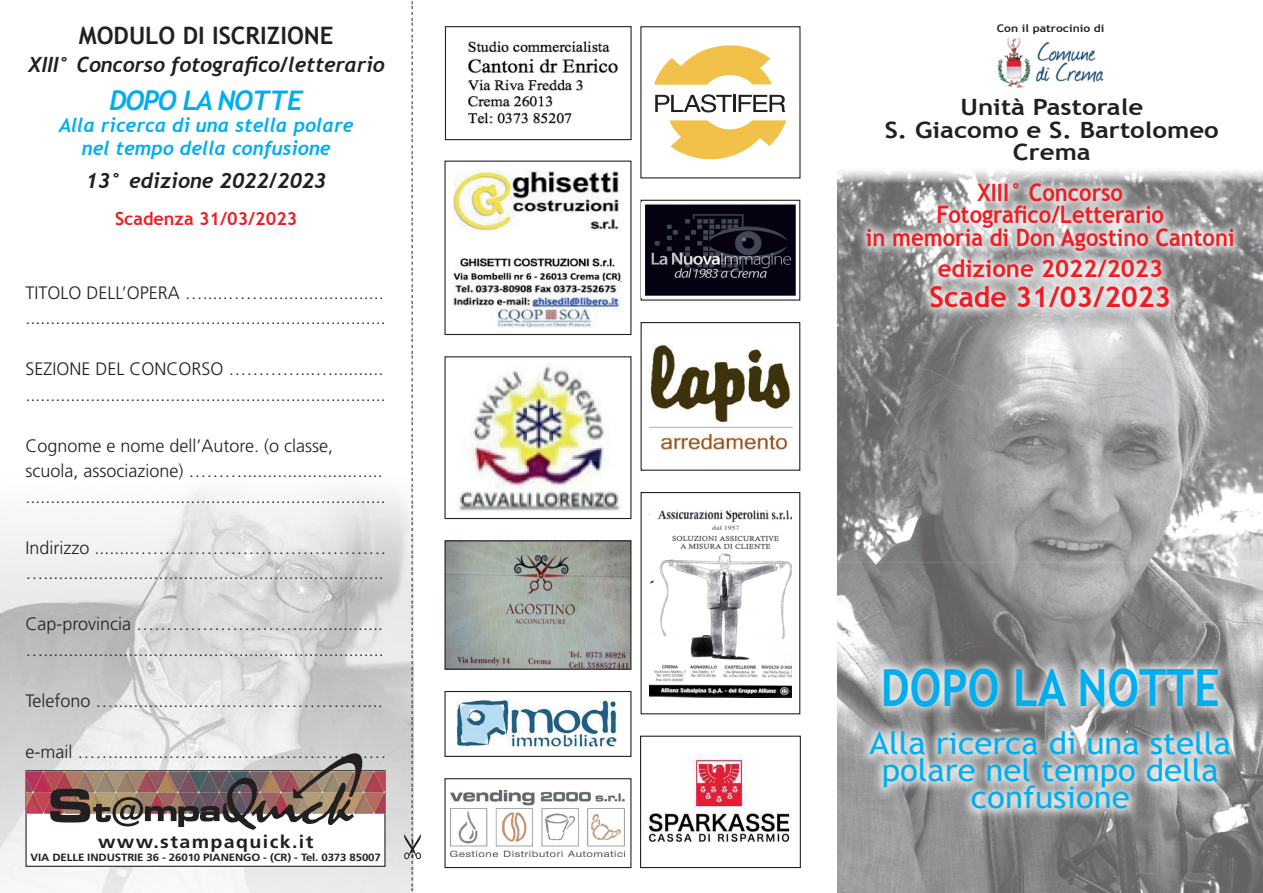
<style>
.page{position:relative;width:1263px;height:893px;background:#fff}
.page>*{position:absolute;margin:0;border:0;box-sizing:border-box;transform-origin:0 0}
.t1{font:700 51.3px "Trebuchet MS";color:#00aeef;scale:.88 1}
.t2{font:31.05px/27px "Trebuchet MS";color:#00aeef;text-align:center;scale:1.06 1}
.t3{font:700 28.5px "Trebuchet MS";color:#ee1d23}
.t4{font:italic 700 27px "Trebuchet";letter-spacing:-.04em;color:#00aeef}
.t5{font:700 24px/22.5px "Trebuchet MS";color:#ee1d23;text-align:center;scale:.92 1}
.t6{font:700 24px "Trebuchet MS";color:#231f20}
.t7{font:700 24px "Trebuchet MS";color:#ee1d23}
.t8{font:700 22.5px/22.5px "Trebuchet MS";color:#231f20;text-align:center;scale:1.15 1}
.t9{font:italic 700 21px "Trebuchet";letter-spacing:-.01em;color:#231f20}
.t10{font:italic 700 19.5px/22.5px "Trebuchet";color:#00aeef;text-align:center}
.t11{font:300 18px/25.5px "Frutiger";color:#231f20}
.t12{font:700 18px "Trebuchet MS";color:#ee1d23}
.t13{font:700 18px "Frutiger";letter-spacing:.07em;color:#231f20;scale:1.09 1}
.t14{font:700 10.5px "Frutiger";letter-spacing:-.01em;color:#231f20;scale:1.09 1}
.t15{font:700 10.5px "Trebuchet MS";color:#231f20;scale:1.15 1}
</style>
<div class="page">
<img style="left:838px;top:171px;width:425px;height:722px">
<img style="left:0;top:488px;width:404px;height:405px">
<div style="left:872px;top:657px;width:358px;height:61px;background:#fff;opacity:.75"></div>
<div style="left:858px;top:720px;width:383px;height:100px;background:#fff;opacity:.75"></div>
<div style="left:855px;top:172px;width:390px;height:147px;background:#fff;opacity:.75"></div>
<img style="left:997px;top:37px;width:107px;height:51px">
<img style="left:640px;top:330px;width:151px;height:94px">
<img style="left:631px;top:427px;width:162px;height:28px">
<svg style="left:404px;top:1px;width:17px;height:892px"></svg>
<div style="left:26px;top:771px;width:359px;height:95px;background:#fff"></div>
<div style="left:26px;top:770px;width:359px;height:97px;border:1px solid #231f20"></div>
<img style="left:27px;top:771px;width:357px;height:42px">
<svg style="left:50px;top:753px;width:315px;height:77px"></svg>
<svg style="left:654px;top:45px;width:118px;height:40px"></svg>
<svg style="left:669px;top:120px;width:117px;height:39px"></svg>
<svg style="left:655px;top:94px;width:130px;height:18px"></svg>
<img style="left:457px;top:699px;width:160px;height:47px">
<img style="left:446px;top:542px;width:183px;height:126px">
<div style="left:444px;top:540px;width:187px;height:130px;border:1px solid #231f20"></div>
<div style="left:444px;top:691px;width:187px;height:66px;border:1px solid #231f20"></div>
<div style="left:641px;top:200px;width:159px;height:101px;border:1px solid #231f20"></div>
<img style="left:453px;top:258px;width:169px;height:69px">
<img style="left:454px;top:171px;width:166px;height:61px">
<div style="left:445px;top:26px;width:187px;height:114px;border:1px solid #231f20"></div>
<img style="left:468px;top:41px;width:150px;height:83px">
<img style="left:458px;top:364px;width:162px;height:147px">
<img style="left:642px;top:202px;width:154px;height:95px">
<div style="left:641px;top:492px;width:159px;height:222px;border:1px solid #231f20"></div>
<img style="left:649px;top:510px;width:142px;height:187px">
<div style="left:444px;top:778px;width:187px;height:90px;border:1px solid #231f20"></div>
<img style="left:451px;top:790px;width:173px;height:66px">
<img style="left:648px;top:757px;width:143px;height:85px">
<div style="left:640px;top:736px;width:161px;height:132px;border:1px solid #231f20"></div>
<div style="left:641px;top:322px;width:159px;height:149px;border:1px solid #231f20"></div>
<h3 class="t6" style="left:79px;top:20px;width:256px">MODULO DI ISCRIZIONE</h3>
<p class="t9" style="left:28px;top:52px;width:358px">XIII° Concorso fotografico/letterario</p>
<h3 class="t4" style="left:109px;top:84px;width:195px">DOPO LA NOTTE</h3>
<p class="t10" style="left:59px;top:114px;width:296px">Alla ricerca di una stella polare nel tempo della confusione</p>
<p class="t9" style="left:86px;top:168px;width:242px">13° edizione 2022/2023</p>
<p class="t12" style="left:115px;top:208px;width:184px">Scadenza 31/03/2023</p>
<p class="t11" style="left:26px;top:280px;width:362px">TITOLO DELL’OPERA ….....……........................ ........................................................................</p>
<p class="t11" style="left:26px;top:356px;width:362px">SEZIONE DEL CONCORSO …………...….......... ........................................................................</p>
<p class="t11" style="left:26px;top:433px;width:362px">Cognome e nome dell’Autore. (o classe, scuola, associazione) ………............................ ........................................................................</p>
<p class="t11" style="left:26px;top:535px;width:363px">Indirizzo ........…………………………………… …....................................................................</p>
<p class="t11" style="left:26px;top:611px;width:360px">Cap-provincia ………………………................. …....................................................................</p>
<p class="t11" style="left:26px;top:688px;width:359px">Telefono …..................…..……………….…....</p>
<p class="t11" style="left:26px;top:739px;width:363px">e-mail ……...........………...……………….……</p>
<p class="t13" style="left:98px;top:831px;width:199px">www.stampaquick.it</p>
<p class="t14" style="left:31px;top:851px;width:323px">VIA DELLE INDUSTRIE 36 - 26010 PIANENGO - (CR) - Tel. 0373 85007</p>
<p class="t15" style="left:997px;top:22px;width:95px">Con il patrocinio di</p>
<p class="t8" style="left:885px;top:96px;width:292px">Unità Pastorale<br>S. Giacomo e S. Bartolomeo<br>Crema</p>
<h3 class="t5" style="left:866px;top:181px;width:402px">XIII° Concorso<br>Fotografico/Letterario<br>in memoria di Don Agostino Cantoni</h3>
<h3 class="t7" style="left:938px;top:254px;width:227px">edizione 2022/2023</h3>
<h3 class="t3" style="left:929px;top:279px;width:243px">Scade 31/03/2023</h3>
<h1 class="t1" style="left:881px;top:656px;width:387px">DOPO LA NOTTE</h1>
<h2 class="t2" style="left:869px;top:730px;width:342px">Alla ricerca di una stella polare nel tempo della confusione</h2>
</div>
